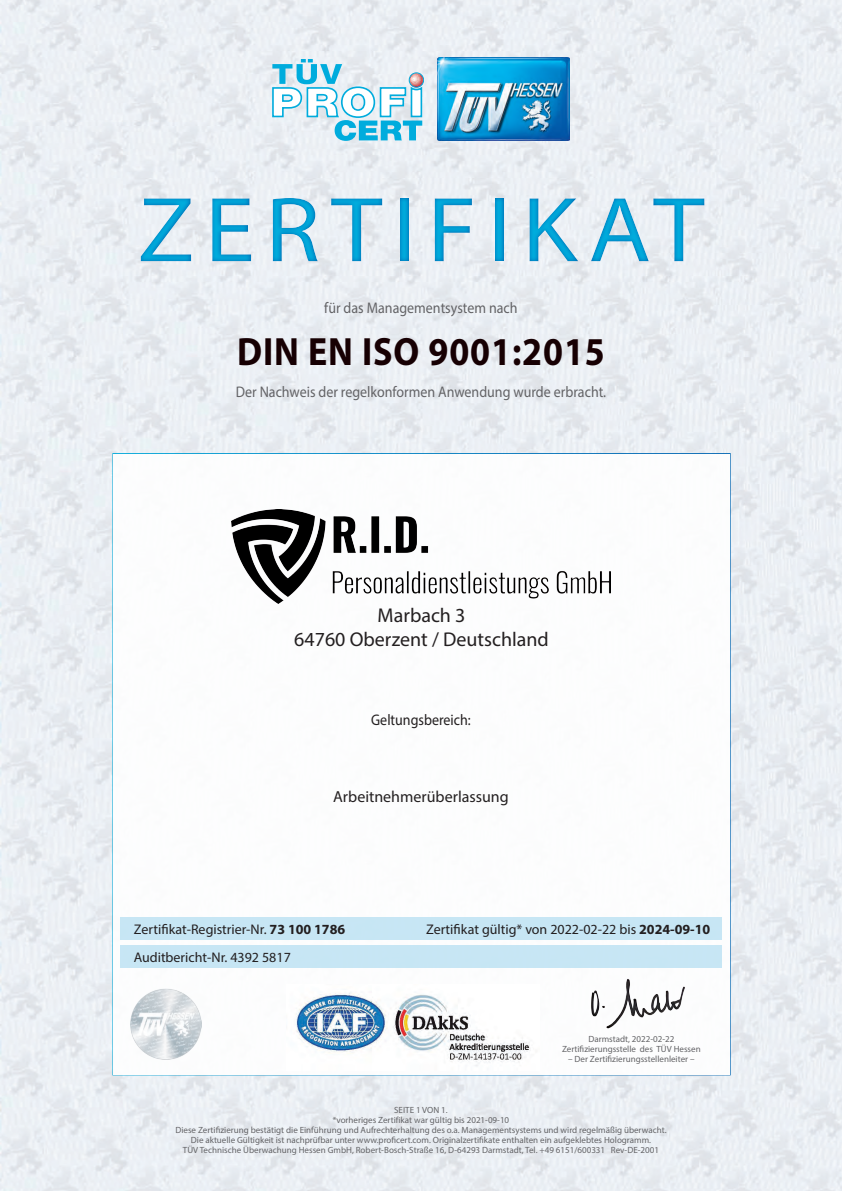
<style>
.page{position:relative;width:842px;height:1191px;background:#fff}
.page>*{position:absolute;margin:0;border:0;box-sizing:border-box;transform-origin:0 0}
.t1{font:93px "Myriad Pro";letter-spacing:.1em;color:#00acdd;scale:1.1 1}
.t2{font:700 39.6px "Myriad Pro";letter-spacing:.025em;color:#170003;scale:.91 1}
.t3{font:20px/24px "Myriad Pro";color:#231f20;text-align:center}
.t4{font:16px "Myriad Pro";color:#231f20}
.t5{font:15.4px "Myriad Pro";color:#636366;scale:.91 1}
.t6{font:15.4px "Myriad Pro";color:#231f20;scale:.91 1}
.t7{font:14px/28.1px "Myriad Pro";color:#231f20}
.t8{font:9px/10px "Myriad Pro";color:#636366;text-align:center}
.s1{font-weight:700}
</style>
<div class="page">
<img style="left:0;top:0;width:842px;height:1191px">
<img style="left:437px;top:57px;width:132px;height:83px">
<svg style="left:272px;top:59px;width:152px;height:82px"></svg>
<div style="left:112px;top:453px;width:619px;height:622px;background:#fff;border:2px solid #fff"></div>
<div style="left:120px;top:945px;width:602px;height:23px;background:#c1e4f4"></div>
<div style="left:121px;top:917px;width:601px;height:22px;background:#c1e4f4"></div>
<img style="left:296px;top:992px;width:234px;height:74px">
<img style="left:744px;top:810px;width:77px;height:55px">
<img style="left:736px;top:724px;width:98px;height:40px">
<img style="left:735px;top:636px;width:95px;height:35px">
<img style="left:736px;top:549px;width:93px;height:35px">
<img style="left:737px;top:479px;width:91px;height:36px">
<img style="left:591px;top:979px;width:94px;height:50px">
<img style="left:735px;top:931px;width:104px;height:31px">
<div style="left:0;top:172px;width:842px;height:114px;background:#006bb6;opacity:.75"></div>
<img style="left:130px;top:988px;width:71px;height:71px">
<img style="left:231px;top:510px;width:380px;height:93px">
<h1 class="t1" style="left:138px;top:173px;width:517px">ZERTIFIKAT</h1>
<h3 class="t5" style="left:324px;top:298px;width:214px">für das Managementsystem nach</h3>
<h2 class="t2" style="left:237px;top:326px;width:406px">DIN EN ISO 9001:2015</h2>
<h3 class="t5" style="left:236px;top:382px;width:408px">Der Nachweis der regelkonformen Anwendung wurde erbracht.</h3>
<h3 class="t3" style="left:294px;top:603px;width:256px">Marbach 3<br>64760 Oberzent / Deutschland</h3>
<h3 class="t6" style="left:371px;top:710px;width:111px">Geltungsbereich:</h3>
<h3 class="t4" style="left:333px;top:786px;width:177px">Arbeitnehmerüberlassung</h3>
<h3 class="t7" style="left:134px;top:915px;width:213px">Zertifikat-Registrier-Nr. <span class="s1">73 100 1786<br></span>Auditbericht-Nr. 4392 5817</h3>
<h3 class="t7" style="left:426px;top:915px;width:286px">Zertifikat gültig* von 2022-02-22 bis <span class="s1">2024-09-10</span></h3>
<p class="t8" style="left:562px;top:1034px;width:140px">Darmstadt, 2022-02-22<br>Zertifizierungsstelle des TÜV Hessen</p>
<p class="t8" style="left:568px;top:1054px;width:128px">– Der Zertifizierungsstellenleiter –</p>
<p class="t8" style="left:175px;top:1105px;width:493px">SEITE 1 VON 1.<br>*vorheriges Zertifikat war gültig bis 2021-09-10<br>Diese Zertifizierung bestätigt die Einführung und Aufrechterhaltung des o.a. Managementsystems und wird regelmäßig überwacht.<br>Die aktuelle Gültigkeit ist nachprüfbar unter www.proficert.com. Originalzertifikate enthalten ein aufgeklebtes Hologramm.<br>TÜV Technische Überwachung Hessen GmbH, Robert-Bosch-Straße 16, D-64293 Darmstadt, Tel. +49 6151/600331 Rev-DE-2001</p>
</div>
